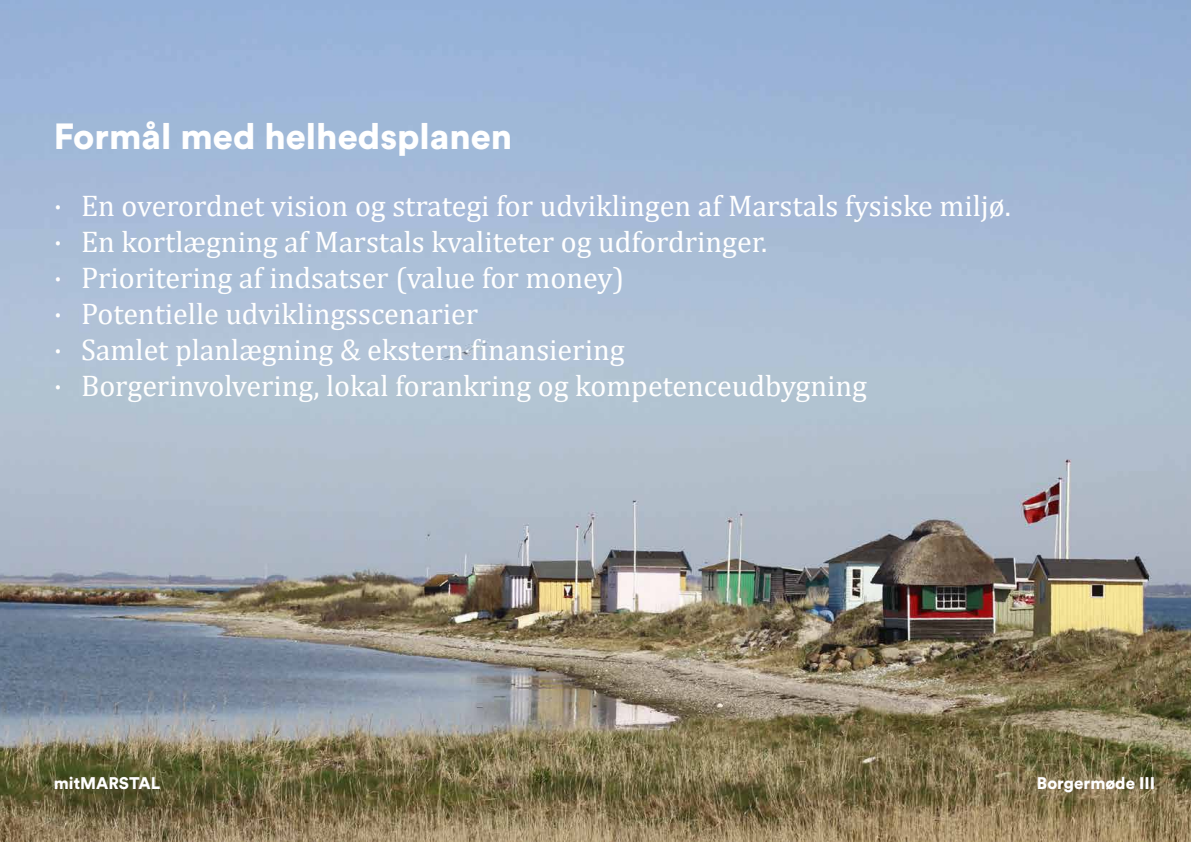
<style>
.page{position:relative;width:1191px;height:842px;background:#fff}
.page>*{position:absolute;margin:0;border:0;box-sizing:border-box;transform-origin:0 0}
.t1{font:900 36px "Circular Pro";color:#fff}
.t2{font:30px/36px "Cambria";color:#fff}
.t3{font:900 16.7px "Circular Pro";color:#fff}
</style>
<div class="page">
<img style="left:0;top:0;width:1191px;height:842px">
<p class="t1" style="left:54px;top:111px;width:460px">Formål med helhedsplanen</p>
<p class="t2" style="left:54px;top:187px;width:958px">· En overordnet vision og strategi for udviklingen af Marstals fysiske miljø. · En kortlægning af Marstals kvaliteter og udfordringer.<br>· Prioritering af indsatser (value for money)<br>· Potentielle udviklingsscenarier<br>· Samlet planlægning &amp; ekstern finansiering<br>· Borgerinvolvering, lokal forankring og kompetenceudbygning</p>
<p class="t3" style="left:54px;top:771px;width:108px">mitMARSTAL</p>
<p class="t3" style="left:1037px;top:771px;width:119px">Borgermøde III</p>
</div>
